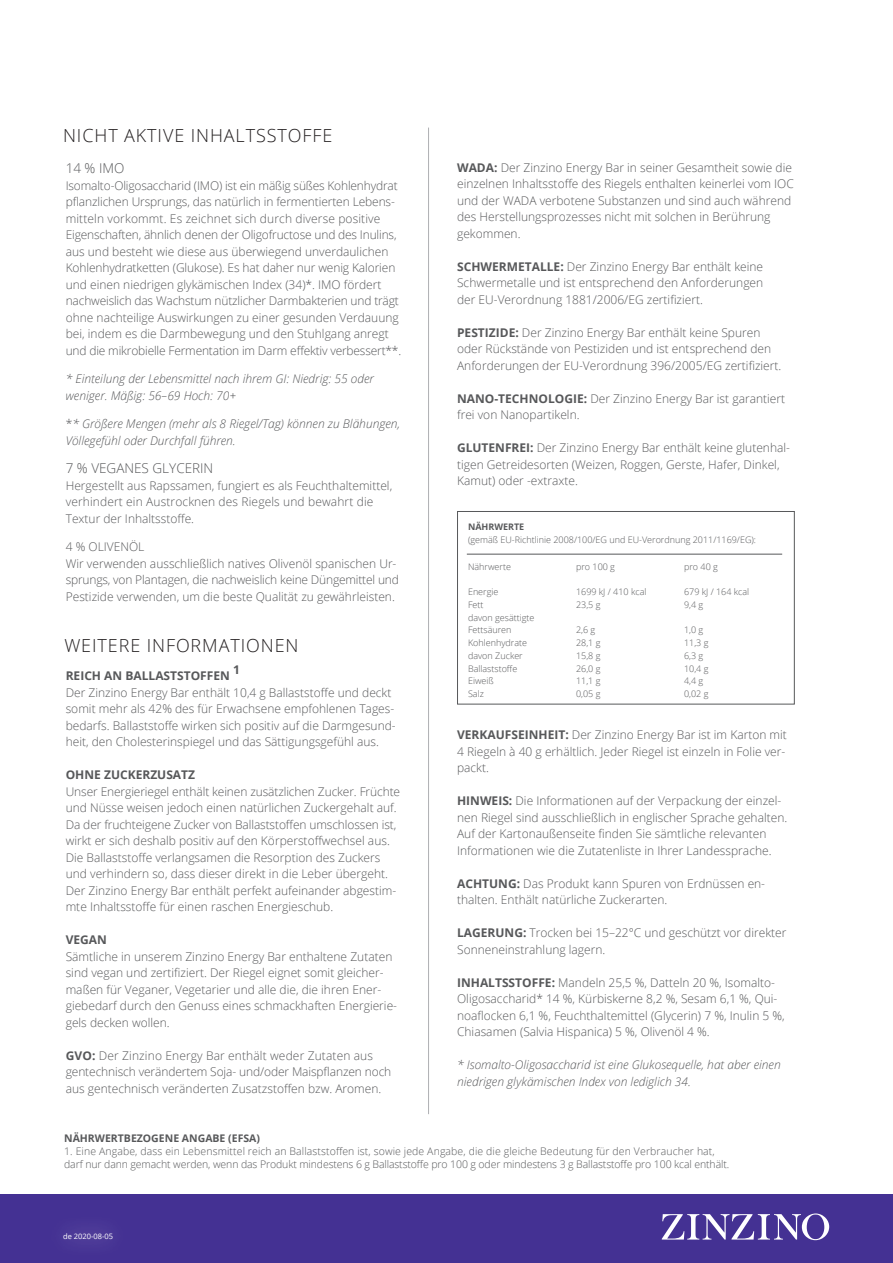
<style>
.page{position:relative;width:893px;height:1263px;background:#fff}
.page>*{position:absolute;margin:0;border:0;box-sizing:border-box;transform-origin:0 0}
.t1{font:300 18px "Open Sans";letter-spacing:.05em;color:#231f20}
.t2{font:300 13.5px "Open Sans";color:#57585a}
.t3{font:300 12px/16.5px "Open Sans";color:#57585a}
.t4{font:italic 300 12px/16.5px "Open Sans";color:#57585a}
.t5{font:700 12px "Open Sans";color:#57585a}
.t6{font:300 10.5px/12.6px "Open Sans";color:#57585a}
.t7{font:700 10.5px "Open Sans";color:#57585a}
.t8{font:300 9px/12.8px "Open Sans";color:#57585a}
.t9{font:700 9px "Open Sans";color:#57585a}
.t10{font:7.5px "Open Sans";color:#fff}
.s1{font-style:normal}
.s2{font-weight:700}
</style>
<div class="page">
<div style="left:0;top:1194px;width:893px;height:69px;background:#443193"></div>
<svg style="left:662px;top:1213px;width:167px;height:27px"></svg>
<div style="left:457px;top:511px;width:338px;height:193px;border:1px solid #57585a"></div>
<hr style="left:467px;top:554px;width:315px;height:1px;background:#57585a">
<hr style="left:428px;top:128px;width:1px;height:986px;background:#aeafb3">
<p class="t1" style="left:63px;top:123px;width:271px">NICHT AKTIVE INHALTSSTOFFE</p>
<p class="t2" style="left:66px;top:159px;width:60px">14 % IMO</p>
<p class="t3" style="left:66px;top:177px;width:337px">Isomalto-Oligosaccharid (IMO) ist ein mäßig süßes Kohlenhydrat pflanzlichen Ursprungs, das natürlich in fermentierten Lebens&shy;mitteln vorkommt. Es zeichnet sich durch diverse positive Eigenschaften, ähnlich denen der Oligofructose und des Inulins, aus und besteht wie diese aus überwiegend unverdaulichen Kohlenhydratketten (Glukose). Es hat daher nur wenig Kalorien und einen niedrigen glykämischen Index (34)*. IMO fördert nachweislich das Wachstum nützlicher Darmbakterien und trägt ohne nachteilige Auswirkungen zu einer gesunden Verdauung bei, indem es die Darmbewegung und den Stuhlgang anregt und die mikrobielle Fermentation im Darm effektiv verbessert**.</p>
<p class="t4" style="left:66px;top:370px;width:310px">* Einteilung der Lebensmittel nach ihrem GI: Niedrig: 55 oder weniger. Mäßig: 56–69 Hoch: 70+</p>
<p class="t4" style="left:66px;top:415px;width:336px"><span class="s1">*</span>* Größere Mengen (mehr als 8 Riegel/Tag) können zu Blähungen,<br>Völlegefühl oder Durchfall führen.</p>
<p class="t2" style="left:66px;top:459px;width:149px">7 % VEGANES GLYCERIN</p>
<p class="t3" style="left:66px;top:477px;width:328px">Hergestellt aus Rapssamen, fungiert es als Feuchthaltemittel, verhindert ein Austrocknen des Riegels und bewahrt die<br>Textur der Inhaltsstoffe.</p>
<p class="t3" style="left:66px;top:538px;width:80px">4 % OLIVENÖL</p>
<p class="t3" style="left:66px;top:555px;width:335px">Wir verwenden ausschließlich natives Olivenöl spanischen Ur&shy;sprungs, von Plantagen, die nachweislich keine Düngemittel und<br>Pestizide verwenden, um die beste Qualität zu gewährleisten.</p>
<p class="t1" style="left:64px;top:633px;width:236px">WEITERE INFORMATIONEN</p>
<p class="t5" style="left:66px;top:667px;width:166px">REICH AN BALLASTSTOFFEN</p>
<p class="t5" style="left:233px;top:661px;width:8px">1</p>
<p class="t3" style="left:66px;top:684px;width:332px">Der Zinzino Energy Bar enthält 10,4 g Ballaststoffe und deckt somit mehr als 42% des für Erwachsene empfohlenen Tages&shy;bedarfs. Ballaststoffe wirken sich positiv auf die Darmgesund&shy;heit, den Cholesterinspiegel und das Sättigungsgefühl aus.</p>
<p class="t5" style="left:66px;top:766px;width:131px">OHNE ZUCKERZUSATZ</p>
<p class="t3" style="left:66px;top:783px;width:336px">Unser Energieriegel enthält keinen zusätzlichen Zucker. Früchte und Nüsse weisen jedoch einen natürlichen Zuckergehalt auf.<br>Da der fruchteigene Zucker von Ballaststoffen umschlossen ist, wirkt er sich deshalb positiv auf den Körperstoffwechsel aus.<br>Die Ballaststoffe verlangsamen die Resorption des Zuckers und verhindern so, dass dieser direkt in die Leber übergeht.<br>Der Zinzino Energy Bar enthält perfekt aufeinander abgestim&shy;mte Inhaltsstoffe für einen raschen Energieschub.</p>
<p class="t5" style="left:66px;top:931px;width:43px">VEGAN</p>
<p class="t3" style="left:66px;top:948px;width:333px">Sämtliche in unserem Zinzino Energy Bar enthaltene Zutaten sind vegan und zertifiziert. Der Riegel eignet somit gleicher&shy;maßen für Veganer, Vegetarier und alle die, die ihren Ener&shy;giebedarf durch den Genuss eines schmackhaften Energierie&shy;gels decken wollen.</p>
<p class="t3" style="left:66px;top:1047px;width:327px"><span class="s2">GVO:</span> Der Zinzino Energy Bar enthält weder Zutaten aus gentechnisch verändertem Soja- und/oder Maispflanzen noch aus gentechnisch veränderten Zusatzstoffen bzw. Aromen.</p>
<p class="t3" style="left:457px;top:159px;width:338px"><span class="s2">WADA:</span> Der Zinzino Energy Bar in seiner Gesamtheit sowie die einzelnen Inhaltsstoffe des Riegels enthalten keinerlei vom IOC und der WADA verbotene Substanzen und sind auch während des Herstellungsprozesses nicht mit solchen in Berührung gekommen.</p>
<p class="t3" style="left:457px;top:258px;width:308px;text-align:justify"><span class="s2">SCHWERMETALLE:</span> Der Zinzino Energy Bar enthält keine Schwermetalle und ist entsprechend den Anforderungen der EU-Verordnung 1881/2006/EG zertifiziert.</p>
<p class="t3" style="left:457px;top:324px;width:326px"><span class="s2">PESTIZIDE:</span> Der Zinzino Energy Bar enthält keine Spuren oder Rückstände von Pestiziden und ist entsprechend den<br>Anforderungen der EU-Verordnung 396/2005/EG zertifiziert.</p>
<p class="t3" style="left:457px;top:390px;width:330px"><span class="s2">NANO-TECHNOLOGIE:</span> Der Zinzino Energy Bar ist garantiert frei von Nanopartikeln.</p>
<p class="t3" style="left:457px;top:439px;width:334px"><span class="s2">GLUTENFREI:</span> Der Zinzino Energy Bar enthält keine glutenhal&shy;tigen Getreidesorten (Weizen, Roggen, Gerste, Hafer, Dinkel,<br>Kamut) oder -extraxte.</p>
<p class="t9" style="left:468px;top:520px;width:58px">NÄHRWERTE</p>
<p class="t8" style="left:468px;top:534px;width:290px">(gemäß EU-Richtlinie 2008/100/EG und EU-Verordnung 2011/1169/EG):</p>
<p class="t8" style="left:468px;top:560px;width:44px">Nährwerte</p>
<p class="t8" style="left:576px;top:560px;width:40px">pro 100 g</p>
<p class="t8" style="left:684px;top:560px;width:35px">pro 40 g</p>
<p class="t8" style="left:468px;top:585px;width:32px">Energie</p>
<p class="t8" style="left:576px;top:585px;width:72px">1699 kJ / 410 kcal</p>
<p class="t8" style="left:684px;top:585px;width:67px">679 kJ / 164 kcal</p>
<p class="t8" style="left:468px;top:598px;width:17px">Fett</p>
<p class="t8" style="left:576px;top:598px;width:26px">23,5 g</p>
<p class="t8" style="left:684px;top:598px;width:21px">9,4 g</p>
<p class="t8" style="left:468px;top:611px;width:68px">davon gesättigte<br>Fettsäuren</p>
<p class="t8" style="left:576px;top:624px;width:21px">2,6 g</p>
<p class="t8" style="left:684px;top:624px;width:21px">1,0 g</p>
<p class="t8" style="left:468px;top:636px;width:61px">Kohlenhydrate</p>
<p class="t8" style="left:576px;top:636px;width:26px">28,1 g</p>
<p class="t8" style="left:684px;top:636px;width:26px">11,3 g</p>
<p class="t8" style="left:468px;top:649px;width:56px">davon Zucker</p>
<p class="t8" style="left:576px;top:649px;width:26px">15,8 g</p>
<p class="t8" style="left:684px;top:649px;width:21px">6,3 g</p>
<p class="t8" style="left:468px;top:662px;width:51px">Ballaststoffe</p>
<p class="t8" style="left:576px;top:662px;width:26px">26,0 g</p>
<p class="t8" style="left:684px;top:662px;width:26px">10,4 g</p>
<p class="t8" style="left:468px;top:675px;width:27px">Eiweiß</p>
<p class="t8" style="left:576px;top:675px;width:26px">11,1 g</p>
<p class="t8" style="left:684px;top:675px;width:21px">4,4 g</p>
<p class="t8" style="left:468px;top:687px;width:17px">Salz</p>
<p class="t8" style="left:576px;top:687px;width:26px">0,05 g</p>
<p class="t8" style="left:684px;top:687px;width:26px">0,02 g</p>
<p class="t3" style="left:457px;top:726px;width:331px"><span class="s2">VERKAUFSEINHEIT:</span> Der Zinzino Energy Bar ist im Karton mit<br>4 Riegeln à 40 g erhältlich. Jeder Riegel ist einzeln in Folie ver&shy;packt.</p>
<p class="t3" style="left:457px;top:792px;width:332px"><span class="s2">HINWEIS:</span> Die Informationen auf der Verpackung der einzel&shy;nen Riegel sind ausschließlich in englischer Sprache gehalten.<br>Auf der Kartonaußenseite finden Sie sämtliche relevanten Informationen wie die Zutatenliste in Ihrer Landessprache.</p>
<p class="t3" style="left:457px;top:875px;width:309px"><span class="s2">ACHTUNG:</span> Das Produkt kann Spuren von Erdnüssen en&shy;thalten. Enthält natürliche Zuckerarten.</p>
<p class="t3" style="left:457px;top:924px;width:331px"><span class="s2">LAGERUNG:</span> Trocken bei 15–22°C und geschützt vor direkter<br>Sonneneinstrahlung lagern.</p>
<p class="t3" style="left:457px;top:974px;width:329px"><span class="s2">INHALTSSTOFFE:</span> Mandeln 25,5 %, Datteln 20 %, Isomalto-Oligosaccharid* 14 %, Kürbiskerne 8,2 %, Sesam 6,1 %, Qui&shy;noaflocken 6,1 %, Feuchthaltemittel (Glycerin) 7 %, Inulin 5 %, Chiasamen (Salvia Hispanica) 5 %, Olivenöl 4 %.</p>
<p class="t4" style="left:457px;top:1056px;width:325px">* Isomalto-Oligosaccharid ist eine Glukosequelle, hat aber einen niedrigen glykämischen Index von lediglich 34.</p>
<p class="t7" style="left:64px;top:1131px;width:197px">NÄHRWERTBEZOGENE ANGABE (EFSA)</p>
<p class="t6" style="left:64px;top:1145px;width:667px">1. Eine Angabe, dass ein Lebensmittel reich an Ballaststoffen ist, sowie jede Angabe, die die gleiche Bedeutung für den Verbraucher hat, darf nur dann gemacht werden, wenn das Produkt mindestens 6 g Ballaststoffe pro 100 g oder mindestens 3 g Ballaststoffe pro 100 kcal enthält.</p>
<p class="t10" style="left:63px;top:1231px;width:51px">de 2020-08-05</p>
</div>
